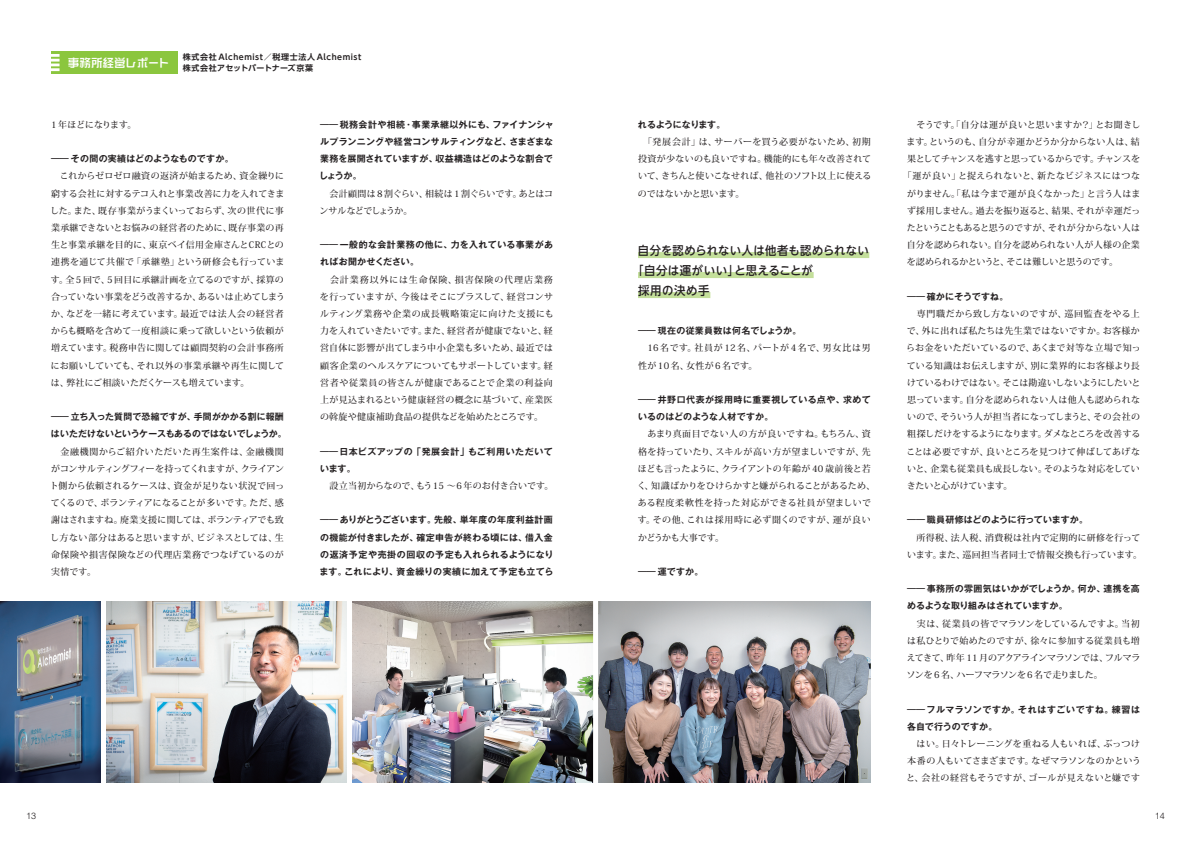
<style>
.page{position:relative;width:1191px;height:842px;background:#fff}
.page>*{position:absolute;margin:0;border:0;box-sizing:border-box;transform-origin:0 0}
.t1{font:500 12px "UD Shin Go NT Pro";letter-spacing:.03em;color:#231f20;scale:.95 1}
.t2{font:500 12px "UD Shin Go NT Pro";letter-spacing:.03em;color:#231f20;scale:.94 1}
.t3{font:300 9px "Helvetica LT Std";color:#231f20}
.t4{font:500 8.9px/17.2px "Koz Min Pro";letter-spacing:.02em;color:#231f20;text-align:justify}
.t5{font:700 8.9px/17.2px "Gothic MB101 Pro De";letter-spacing:.025em;color:#231f20}
.t6{font:500 8.9px/17.2px "Koz Min Pro";letter-spacing:-.03em;color:#231f20}
.t7{font:700 8.9px/17.2px "Gothic MB101 Pro De";letter-spacing:.06em;color:#231f20}
.t8{font:500 8.9px/17.2px "Koz Min Pro";letter-spacing:.065em;color:#231f20}
.t9{font:700 8.9px/17.2px "Gothic MB101 Pro De";letter-spacing:.045em;color:#231f20}
.t10{font:500 8.9px "Koz Min Pro";letter-spacing:.05em;color:#231f20}
.t11{font:500 8.9px "Koz Min Pro";letter-spacing:-.015em;color:#231f20}
.t12{font:500 8.9px "Koz Min Pro";letter-spacing:.055em;color:#231f20}
.t13{font:500 8.9px "Koz Min Pro";letter-spacing:-.04em;color:#231f20}
.t14{font:700 8.9px "Gothic MB101 Pro De";letter-spacing:.005em;color:#231f20}
.t15{font:500 8.9px "Koz Min Pro";letter-spacing:-.01em;color:#231f20}
.t16{font:700 8.9px "Gothic MB101 Pro De";letter-spacing:-.03em;color:#231f20}
.t17{font:700 8px/10.5px "UD Shin Go Pro De";letter-spacing:.065em;color:#231f20}
</style>
<div class="page">
<div style="left:638px;top:252px;width:231px;height:6px;background:#c4df9b"></div>
<div style="left:638px;top:272px;width:175px;height:6px;background:#c4df9b"></div>
<div style="left:638px;top:292px;width:72px;height:6px;background:#c4df9b"></div>
<img style="left:0;top:602px;width:870px;height:180px">
<div style="left:347px;top:597px;width:5px;height:192px;background:#fff"></div>
<div style="left:101px;top:597px;width:5px;height:200px;background:#fff"></div>
<div style="left:593px;top:597px;width:5px;height:195px;background:#fff"></div>
<div style="left:51px;top:51px;width:126px;height:23px;background:#8bc63e"></div>
<svg style="left:51px;top:54px;width:9px;height:17px"></svg>
<p class="t17" style="left:68px;top:52px;width:295px;text-indent:115px">株式会社 Alchemist／税理士法人 Alchemist<sup>事務所経営レポート</sup> 株式会社アセットパートナーズ京葉</p>
<p class="t15" style="left:51px;top:118px;width:87px">1 年ほどになります。</p>
<p class="t5" style="left:51px;top:149px;width:184px">―― その間の実績はどのようなものですか。</p>
<p class="t4" style="left:50px;top:167px;width:236px;text-align:left">　これからゼロゼロ融資の返済が始まるため、資金繰りに窮する会社に対するテコ入れと事業改善に力を入れてきました。また、既存事業がうまくいっておらず、次の世代に事業承継できないとお悩みの経営者のために、既存事業の再生と事業承継を目的に、東京ベイ信用金庫さんとCRCとの連携を通じて共催で 「承継塾」という研修会も行っています。全 5 回で、5 回目に承継計画を立てるのですが、採算の合っていない事業をどう改善するか、あるいは止めてしまうか、などを一緒に考えています。最近では法人会の経営者からも概略を含めて一度相談に乗って欲しいという依頼が増えています。税務申告に関しては顧問契約の会計事務所にお願いしていても、それ以外の事業承継や再生に関しては、弊社にご相談いただくケースも増えています。</p>
<p class="t5" style="left:51px;top:407px;width:237px">―― 立ち入った質問で恐縮ですが、手間がかかる割に報酬はいただけないというケースもあるのではないでしょうか。</p>
<p class="t4" style="left:50px;top:442px;width:236px">　金融機関からご紹介いただいた再生案件は、金融機関がコンサルティングフィーを持ってくれますが、クライアント側から依頼されるケースは、資金が足りない状況で回ってくるので、ボランティアになることが多いです。ただ、感謝はされますね。廃業支援に関しては、ボランティアでも致し方ない部分はあると思いますが、ビジネスとしては、生命保険や損害保険などの代理店業務でつなげているのが実情です。</p>
<p class="t5" style="left:319px;top:115px;width:236px;text-align:justify">―― 税務会計や相続・事業承継以外にも、ファイナンシャルプランニングや経営コンサルティングなど、さまざまな業務を展開されていますが、収益構造はどのような割合でしょうか。</p>
<p class="t6" style="left:319px;top:184px;width:235px">　会計顧問は 8 割ぐらい、相続は 1 割ぐらいです。あとはコンサルなどでしょうか。</p>
<p class="t9" style="left:320px;top:235px;width:234px">―― 一般的な会計業務の他に、力を入れている事業があればお聞かせください。</p>
<p class="t4" style="left:320px;top:270px;width:235px">　会計業務以外には生命保険、損害保険の代理店業務を行っていますが、今後はそこにプラスして、経営コンサルティング業務や企業の成長戦略策定に向けた支援にも力を入れていきたいです。また、経営者が健康でないと、経営自体に影響が出てしまう中小企業も多いため、最近では顧客企業のヘルスケアについてもサポートしています。経営者や従業員の皆さんが健康であることで企業の利益向上が見込まれるという健康経営の概念に基づいて、産業医の斡旋や健康補助食品の提供などを始めたところです。</p>
<p class="t7" style="left:320px;top:441px;width:234px">――日本ビズアップの「発展会計」もご利用いただいています。</p>
<p class="t4" style="left:320px;top:477px;width:235px">　設立当初からなので、もう15 ～6 年のお付き合いです。</p>
<p class="t5" style="left:319px;top:510px;width:235px;text-align:justify">―― ありがとうございます。先般、単年度の年度利益計画の機能が付きましたが、確定申告が終わる頃には、借入金の返済予定や売掛の回収の予定も入れられるようになります。これにより、資金繰りの実績に加えて予定も立てら</p>
<p class="t16" style="left:638px;top:117px;width:89px">れるようになります。</p>
<p class="t4" style="left:638px;top:133px;width:235px">　「発展会計」は、サーバーを買う必要がないため、初期投資が少ないのも良いですね。機能的にも年々改善されていて、きちんと使いこなせれば、他社のソフト以上に使えるのではないかと思います。</p>
<h1 class="t2" style="left:638px;top:241px;width:247px">自分を認められない人は他者も認められない</h1>
<h1 class="t1" style="left:632px;top:261px;width:192px">「自分は運がいい」と思えることが</h1>
<h1 class="t1" style="left:638px;top:281px;width:77px">採用の決め手</h1>
<p class="t5" style="left:638px;top:321px;width:165px">―― 現在の従業員数は何名でしょうか。</p>
<p class="t8" style="left:638px;top:339px;width:234px">　16名です。社員が12名、パートが4名で、男女比は男性が 10 名、女性が 6 名です。</p>
<p class="t5" style="left:638px;top:390px;width:234px">―― 井野口代表が採用時に重要視している点や、求めているのはどのような人材ですか。</p>
<p class="t4" style="left:637px;top:425px;width:239px;text-align:left">　あまり真面目でない人の方が良いですね。もちろん、資格を持っていたり、スキルが高い方が望ましいですが、先ほども言ったように、クライアントの年齢が 40 歳前後と若く、知識ばかりをひけらかすと嫌がられることがあるため、ある程度柔軟性を持った対応ができる社員が望ましいです。その他、これは採用時に必ず聞くのですが、運が良いかどうかも大事です。</p>
<p class="t5" style="left:638px;top:562px;width:67px">―― 運ですか。</p>
<p class="t10" style="left:907px;top:118px;width:235px">　そうです。「自分は運が良いと思いますか？」とお聞きし</p>
<p class="t4" style="left:906px;top:133px;width:235px">ます。というのも、自分が幸運かどうか分からない人は、結</p>
<p class="t11" style="left:907px;top:152px;width:234px">果としてチャンスを逃すと思っているからです。チャンスを</p>
<p class="t12" style="left:902px;top:170px;width:239px">「運が良い」と捉えられないと、新たなビジネスにはつな</p>
<p class="t4" style="left:907px;top:184px;width:235px">がりません。「私は今まで運が良くなかった」と言う人はま</p>
<p class="t4" style="left:907px;top:202px;width:235px">ず採用しません。過去を振り返ると、結果、それが幸運だっ</p>
<p class="t6" style="left:907px;top:219px;width:235px">たということもあると思うのですが、それが分からない人は</p>
<p class="t4" style="left:907px;top:236px;width:234px">自分を認められない。自分を認められない人が人様の企業</p>
<p class="t13" style="left:907px;top:256px;width:213px">を認められるかというと、そこは難しいと思うのです。</p>
<p class="t5" style="left:907px;top:287px;width:103px">―― 確かにそうですね。</p>
<p class="t4" style="left:906px;top:305px;width:236px">　専門職だから致し方ないのですが、巡回監査をやる上で、外に出れば私たちは先生業ではないですか。お客様からお金をいただいているので、あくまで対等な立場で知っている知識はお伝えしますが、別に業界的にお客様より長けているわけではない。そこは勘違いしないようにしたいと思っています。自分を認められない人は他人も認められないので、そういう人が担当者になってしまうと、その会社の粗探しだけをするようになります。ダメなところを改善することは必要ですが、良いところを見つけて伸ばしてあげないと、企業も従業員も成長しない。そのような対応をしていきたいと心がけています。</p>
<p class="t14" style="left:907px;top:513px;width:182px">―― 職員研修はどのように行っていますか。</p>
<p class="t4" style="left:907px;top:528px;width:236px">　所得税、法人税、消費税は社内で定期的に研修を行っています。また、巡回担当者同士で情報交換も行っています。</p>
<p class="t5" style="left:907px;top:579px;width:234px">―― 事務所の雰囲気はいかがでしょうか。何か、連携を高めるような取り組みはされていますか。</p>
<p class="t4" style="left:906px;top:614px;width:235px">　実は、従業員の皆でマラソンをしているんですよ。当初は私ひとりで始めたのですが、徐々に参加する従業員も増えてきて、昨年 11 月のアクアラインマラソンでは、フルマラソンを 6 名、ハーフマラソンを 6 名で走りました。</p>
<p class="t7" style="left:907px;top:700px;width:234px">――フルマラソンですか。それはすごいですね。練習は各自で行うのですか。</p>
<p class="t4" style="left:906px;top:735px;width:236px">　はい。日々トレーニングを重ねる人もいれば、ぶっつけ本番の人もいてさまざまです。なぜマラソンなのかというと、会社の経営もそうですが、ゴールが見えないと嫌です</p>
<p class="t3" style="left:26px;top:810px;width:12px">13</p>
<p class="t3" style="left:1154px;top:810px;width:12px">14</p>
</div>
